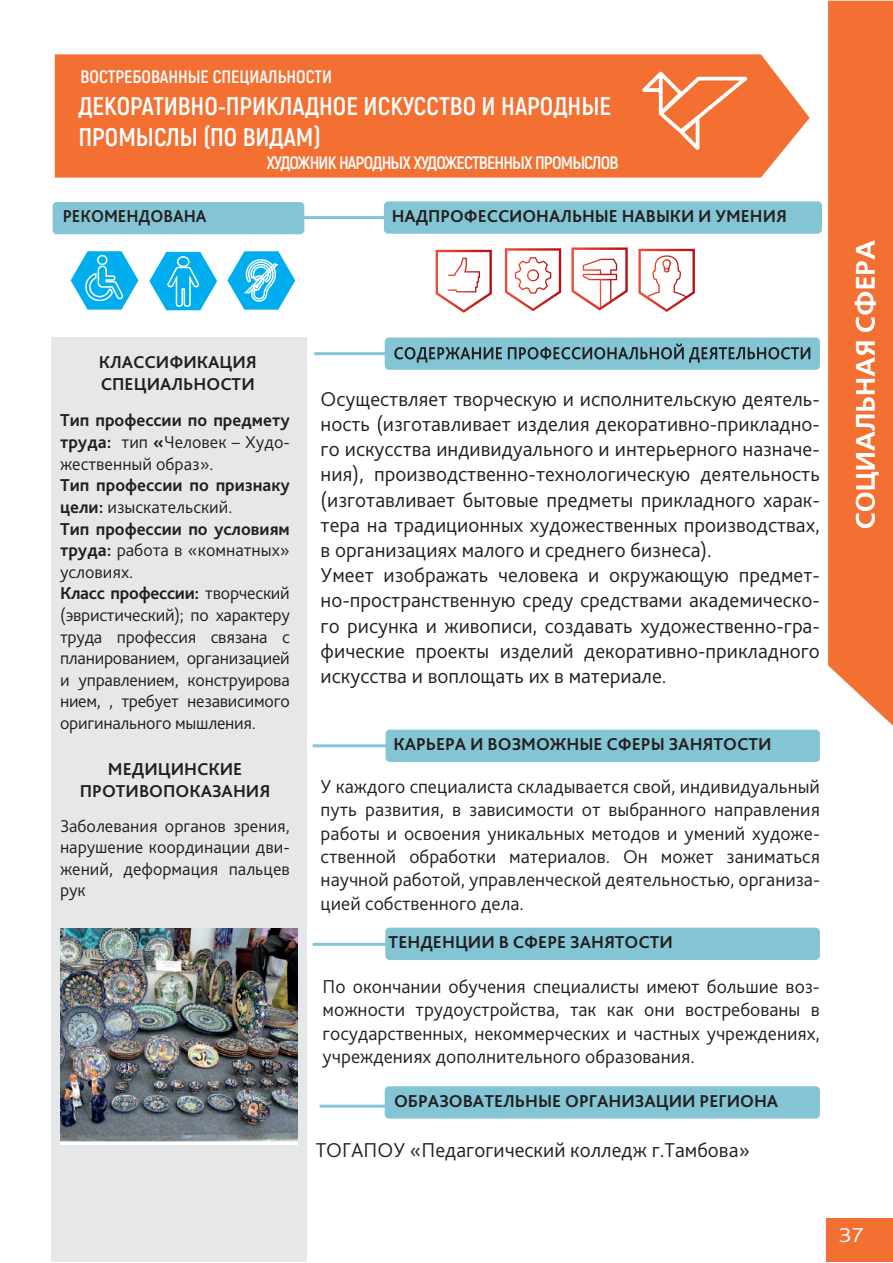
<style>
.page{position:relative;width:893px;height:1263px;background:#fff}
.page>*{position:absolute;margin:0;border:0;box-sizing:border-box;transform-origin:0 0}
.t1{font:700 25.5px/30.6px "Akrobat";color:#fff}
.t2{font:300 21px/25.2px "Bliss Pro";color:#231f20}
.t3{font:300 21px "Bliss Pro";color:#fff;scale:1.2 1}
.t4{font:300 19.5px/23.4px "Bliss Pro";color:#231f20;text-align:justify}
.t5{font:300 18px/21.6px "Bliss Pro";letter-spacing:-.015em;color:#231f20;text-align:justify}
.t6{font:700 18px/21.6px "Bliss Pro";color:#231f20}
.t7{font:700 18px "Akrobat";letter-spacing:-.045em;color:#fff}
.t8{font:700 18px "Akrobat";color:#fff}
.t9{font:700 18px "Bliss Pro";color:#231f20;scale:.94 1}
.s1{font-weight:700}
</style>
<div class="page">
<hr style="left:55px;top:216px;width:513px;height:3px;background:#84c5d5">
<div style="left:55px;top:54px;width:755px;height:124px;background:#f37032"></div>
<svg style="left:828px;top:1px;width:65px;height:725px;background:#f3773c"></svg>
<hr style="left:314px;top:352px;width:506px;height:3px;background:#84c5d5">
<div style="left:385px;top:337px;width:435px;height:33px;background:#84c5d5;border-radius:4px"></div>
<svg style="left:394px;top:347px;width:108px;height:16px"></svg>
<svg style="left:508px;top:344px;width:302px;height:19px"></svg>
<div style="left:384px;top:201px;width:438px;height:33px;background:#84c5d5;border-radius:4px"></div>
<hr style="left:313px;top:744px;width:505px;height:3px;background:#84c5d5">
<div style="left:386px;top:730px;width:434px;height:32px;background:#84c5d5;border-radius:4px"></div>
<hr style="left:313px;top:943px;width:507px;height:3px;background:#84c5d5">
<div style="left:385px;top:928px;width:435px;height:32px;background:#84c5d5;border-radius:4px"></div>
<hr style="left:320px;top:1105px;width:492px;height:3px;background:#84c5d5">
<div style="left:385px;top:1086px;width:435px;height:32px;background:#84c5d5;border-radius:4px"></div>
<div style="left:53px;top:202px;width:251px;height:32px;background:#84c5d5;border-radius:4px"></div>
<div style="left:826px;top:1219px;width:67px;height:43px;background:#f37032"></div>
<div style="left:51px;top:337px;width:255px;height:925px;background:#e6e7e9"></div>
<svg style="left:149px;top:252px;width:68px;height:58px"></svg>
<svg style="left:71px;top:251px;width:67px;height:59px"></svg>
<svg style="left:505px;top:248px;width:56px;height:63px"></svg>
<svg style="left:436px;top:250px;width:56px;height:63px"></svg>
<svg style="left:856px;top:341px;width:23px;height:187px"></svg>
<svg style="left:855px;top:240px;width:21px;height:92px"></svg>
<svg style="left:227px;top:251px;width:68px;height:59px"></svg>
<svg style="left:571px;top:247px;width:57px;height:63px"></svg>
<svg style="left:638px;top:249px;width:57px;height:63px"></svg>
<img style="left:61px;top:929px;width:236px;height:216px">
<svg style="left:642px;top:72px;width:105px;height:78px;background:#f48753"></svg>
<p class="t8" style="left:80px;top:66px;width:253px">ВОСТРЕБОВАННЫЕ СПЕЦИАЛЬНОСТИ</p>
<p class="t1" style="left:78px;top:91px;width:534px">ДЕКОРАТИВНО-ПРИКЛАДНОЕ ИСКУССТВО И НАРОДНЫЕ<br>ПРОМЫСЛЫ (ПО ВИДАМ)</p>
<p class="t9" style="left:63px;top:205px;width:155px">РЕКОМЕНДОВАНА</p>
<p class="t7" style="left:266px;top:151px;width:354px">ХУДОЖНИК НАРОДНЫХ ХУДОЖЕСТВЕННЫХ ПРОМЫСЛОВ</p>
<p class="t6" style="left:392px;top:204px;width:397px">НАДПРОФЕССИОНАЛЬНЫЕ НАВЫКИ И УМЕНИЯ</p>
<p class="t6" style="left:99px;top:351px;width:160px">КЛАССИФИКАЦИЯ<br>СПЕЦИАЛЬНОСТИ</p>
<p class="t5" style="left:60px;top:409px;width:231px"><span class="s1">Тип профессии по предмету труда:</span> тип <span class="s1">«</span>Человек – Худо&shy;жественный образ».</p>
<p class="t5" style="left:60px;top:474px;width:231px;text-align:left"><span class="s1">Тип профессии по признаку цели:</span> изыскательский.<br><span class="s1">Тип профессии по условиям труда:</span> работа в «комнатных» условиях.<br><span class="s1">Класс профессии:</span> творческий (эвристический); по характеру труда профессия связана с планированием, организацией и управлением, конструирова нием, , требует независимого оригинального мышления.</p>
<p class="t6" style="left:80px;top:758px;width:192px;text-align:center">МЕДИЦИНСКИЕ<br>ПРОТИВОПОКАЗАНИЯ</p>
<p class="t5" style="left:60px;top:814px;width:231px">Заболевания органов зрения, нарушение координации дви&shy;жений, деформация пальцев рук</p>
<p class="t2" style="left:321px;top:386px;width:501px">Осуществляет творческую и исполнительскую деятель&shy;ность (изготавливает изделия декоративно-прикладно&shy;го искусства индивидуального и интерьерного назначе&shy;ния), производственно-технологическую деятельность (изготавливает бытовые предметы прикладного харак&shy;тера на традиционных художественных производствах, в организациях малого и среднего бизнеса).<br>Умеет изображать человека и окружающую предмет&shy;но-пространственную среду средствами академическо&shy;го рисунка и живописи, создавать художественно-гра&shy;фические проекты изделий декоративно-прикладного искусства и воплощать их в материале.</p>
<p class="t6" style="left:393px;top:733px;width:380px">КАРЬЕРА И ВОЗМОЖНЫЕ СФЕРЫ ЗАНЯТОСТИ</p>
<p class="t4" style="left:321px;top:774px;width:501px">У каждого специалиста складывается свой, индивидуальный путь развития, в зависимости от выбранного направления работы и освоения уникальных методов и умений художе&shy;ственной обработки материалов. Он может заниматься научной работой, управленческой деятельностью, организа&shy;цией собственного дела.</p>
<p class="t6" style="left:389px;top:931px;width:286px">ТЕНДЕНЦИИ В СФЕРЕ ЗАНЯТОСТИ</p>
<p class="t4" style="left:323px;top:974px;width:499px">По окончании обучения специалисты имеют большие воз&shy;можности трудоустройства, так как они востребованы в государственных, некоммерческих и частных учреждениях, учреждениях дополнительного образования.</p>
<p class="t6" style="left:394px;top:1089px;width:386px">ОБРАЗОВАТЕЛЬНЫЕ ОРГАНИЗАЦИИ РЕГИОНА</p>
<p class="t2" style="left:316px;top:1137px;width:436px">ТОГАПОУ «Педагогический колледж г.Тамбова»</p>
<p class="t3" style="left:839px;top:1222px;width:22px">37</p>
</div>
